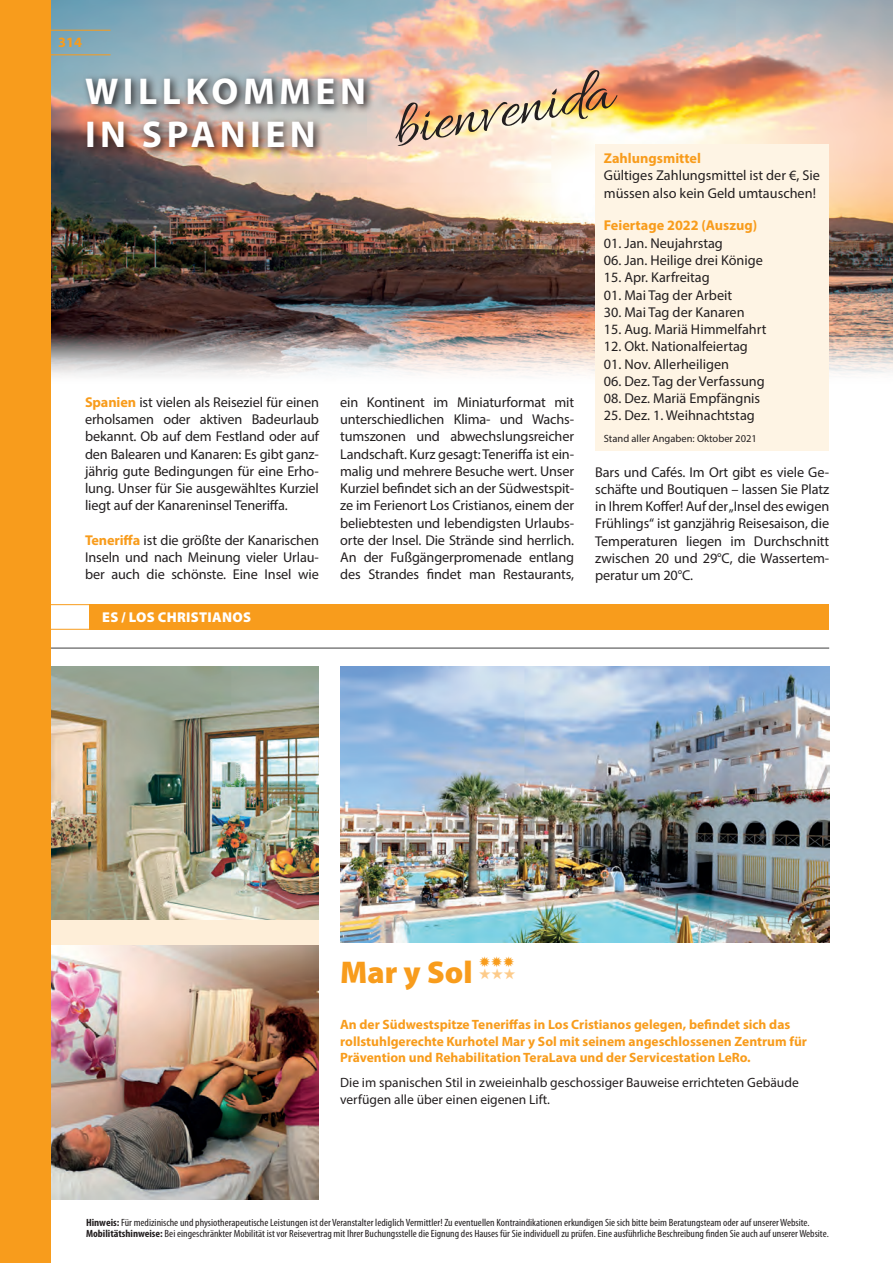
<style>
.page{position:relative;width:893px;height:1263px;background:#fff}
.page>*{position:absolute;margin:0;border:0;box-sizing:border-box;transform-origin:0 0}
.t1{font:64.5px "Allura";color:#231f20}
.t2{font:700 37.5px/43.5px "Myriad Pro";letter-spacing:.12em;color:#fff}
.t3{font:900 31.5px "Myriad Pro";color:#f89c1c}
.t4{font:15px "Zapf Dingbats Std";color:#f89c1c}
.t5{font:15px "Zapf Dingbats Std";color:#fdcb8a}
.t6{font:14.25px/17.2px "Myriad Pro";color:#231f20;text-align:justify}
.t7{font:700 14.25px "Myriad Pro";color:#f89c1c}
.t8{font:900 14.25px "Myriad Pro";letter-spacing:.02em;color:#fff}
.t9{font:700 13.5px/16.5px "Myriad Pro";color:#f89c1c}
.t10{font:13.5px/16.5px "Myriad Pro";color:#231f20}
.t11{font:condensed 10.5px/10.5px "Myriad Pro";color:#231f20;scale:1.06 1}
.t12{font:10.5px "Myriad Pro";color:#231f20}
.s1{font-weight:700;color:#f89c1c}
.s2{font-weight:700}
</style>
<div class="page">
<img style="left:51px;top:0;width:842px;height:376px">
<div style="left:0;top:666px;width:319px;height:533px;background:#feeed8"></div>
<hr style="left:51px;top:648px;width:778px;height:1px;background:#3e3e3f">
<div style="left:89px;top:604px;width:740px;height:26px;background:#f89c1c"></div>
<hr style="left:0;top:604px;width:111px;height:1px;background:#f89c1c">
<hr style="left:0;top:629px;width:111px;height:1px;background:#f89c1c">
<img style="left:340px;top:666px;width:489px;height:276px">
<img style="left:51px;top:666px;width:268px;height:254px">
<img style="left:51px;top:945px;width:268px;height:254px">
<hr style="left:0;top:30px;width:111px;height:1px;background:#f89c1c">
<hr style="left:0;top:54px;width:111px;height:1px;background:#f89c1c">
<div style="left:0;top:0;width:51px;height:1263px;background:#f89c1c"></div>
<div style="left:595px;top:144px;width:234px;height:306px;background:#fef4e4"></div>
<img style="left:81px;top:73px;width:294px;height:86px">
<p class="t7" style="left:58px;top:33px;width:25px">314</p>
<h2 class="t2" style="left:85px;top:68px;width:282px">WILLKOMMEN<br>IN SPANIEN</h2>
<h1 class="t1" style="left:387px;top:93px;width:224px;rotate:-10deg">bienvenida</h1>
<p class="t6" style="left:85px;top:393px;width:235px"><span class="s1">Spanien</span> ist vielen als Reiseziel für einen erholsamen oder aktiven Badeurlaub bekannt. Ob auf dem Festland oder auf den Balearen und Kanaren: Es gibt ganz&shy;jährig gute Bedingungen für eine Erho&shy;lung. Unser für Sie ausgewähltes Kurziel liegt auf der Kanareninsel Teneriffa.</p>
<p class="t6" style="left:85px;top:531px;width:235px"><span class="s1">Teneriffa</span> ist die größte der Kanarischen Inseln und nach Meinung vieler Urlau&shy;ber auch die schönste. Eine Insel wie</p>
<p class="t8" style="left:102px;top:608px;width:150px">ES / LOS CHRISTIANOS</p>
<p class="t6" style="left:340px;top:393px;width:235px">ein Kontinent im Miniaturformat mit unterschiedlichen Klima- und Wachs&shy;tumszonen und abwechslungsreicher Landschaft. Kurz gesagt: Teneriffa ist ein&shy;malig und mehrere Besuche wert. Unser Kurziel befindet sich an der Südwestspit&shy;ze im Ferienort Los Cristianos, einem der beliebtesten und lebendigsten Urlaubs&shy;orte der Insel. Die Strände sind herrlich.<br>An der Fußgängerpromenade entlang des Strandes findet man Restaurants,</p>
<p class="t7" style="left:604px;top:149px;width:99px">Zahlungsmittel</p>
<p class="t6" style="left:604px;top:167px;width:218px">Gültiges Zahlungsmittel ist der €, Sie müssen also kein Geld umtauschen!</p>
<p class="t7" style="left:604px;top:216px;width:155px">Feiertage 2022 (Auszug)</p>
<p class="t6" style="left:604px;top:234px;width:121px">01. Jan. Neujahrstag</p>
<p class="t6" style="left:604px;top:251px;width:161px">06. Jan. Heilige drei Könige</p>
<p class="t6" style="left:604px;top:269px;width:107px">15. Apr. Karfreitag</p>
<p class="t6" style="left:604px;top:286px;width:130px">01. Mai Tag der Arbeit</p>
<p class="t6" style="left:604px;top:303px;width:142px">30. Mai Tag der Kanaren</p>
<p class="t6" style="left:604px;top:320px;width:164px">15. Aug. Mariä Himmelfahrt</p>
<p class="t6" style="left:604px;top:338px;width:146px">12. Okt. Nationalfeiertag</p>
<p class="t6" style="left:604px;top:355px;width:127px">01. Nov. Allerheiligen</p>
<p class="t6" style="left:604px;top:372px;width:162px">06. Dez. Tag der Verfassung</p>
<p class="t6" style="left:604px;top:389px;width:158px">08. Dez. Mariä Empfängnis</p>
<p class="t6" style="left:604px;top:407px;width:153px">25. Dez. 1. Weihnachtstag</p>
<p class="t12" style="left:604px;top:432px;width:154px">Stand aller Angaben: Oktober 2021</p>
<p class="t6" style="left:595px;top:463px;width:235px">Bars und Cafés. Im Ort gibt es viele Ge&shy;schäfte und Boutiquen – lassen Sie Platz in Ihrem Koffer! Auf der „Insel des ewigen Frühlings“ ist ganzjährig Reisesaison, die Temperaturen liegen im Durchschnitt zwischen 20 und 29°C, die Wassertem&shy;peratur um 20°C.</p>
<h3 class="t3" style="left:340px;top:951px;width:134px">Mar y Sol</h3>
<p class="t4" style="left:479px;top:954px;width:37px">✹✹✹</p>
<p class="t9" style="left:340px;top:1016px;width:468px">An der Südwestspitze Teneriffas in Los Cristianos gelegen, befindet sich das rollstuhlgerechte Kurhotel Mar y Sol mit seinem angeschlossenen Zentrum für<br>Prävention und Rehabilitation TeraLava und der Servicestation LeRo.</p>
<p class="t10" style="left:340px;top:1074px;width:460px">Die im spanischen Stil in zweieinhalb geschossiger Bauweise errichteten Gebäude verfügen alle über einen eigenen Lift.</p>
<p class="t5" style="left:479px;top:966px;width:38px">★★★</p>
<p class="t11" style="left:86px;top:1217px;width:702px"><span class="s2">Hinweis:</span> Für medizinische und physiotherapeutische Leistungen ist der Veranstalter lediglich Vermittler! Zu eventuellen Kontraindikationen erkundigen Sie sich bitte beim Beratungsteam oder auf unserer Website.<br><span class="s2">Mobilitätshinweise:</span> Bei eingeschränkter Mobilität ist vor Reisevertrag mit Ihrer Buchungsstelle die Eignung des Hauses für Sie individuell zu prüfen. Eine ausführliche Beschreibung finden Sie auch auf unserer Website.</p>
</div>
